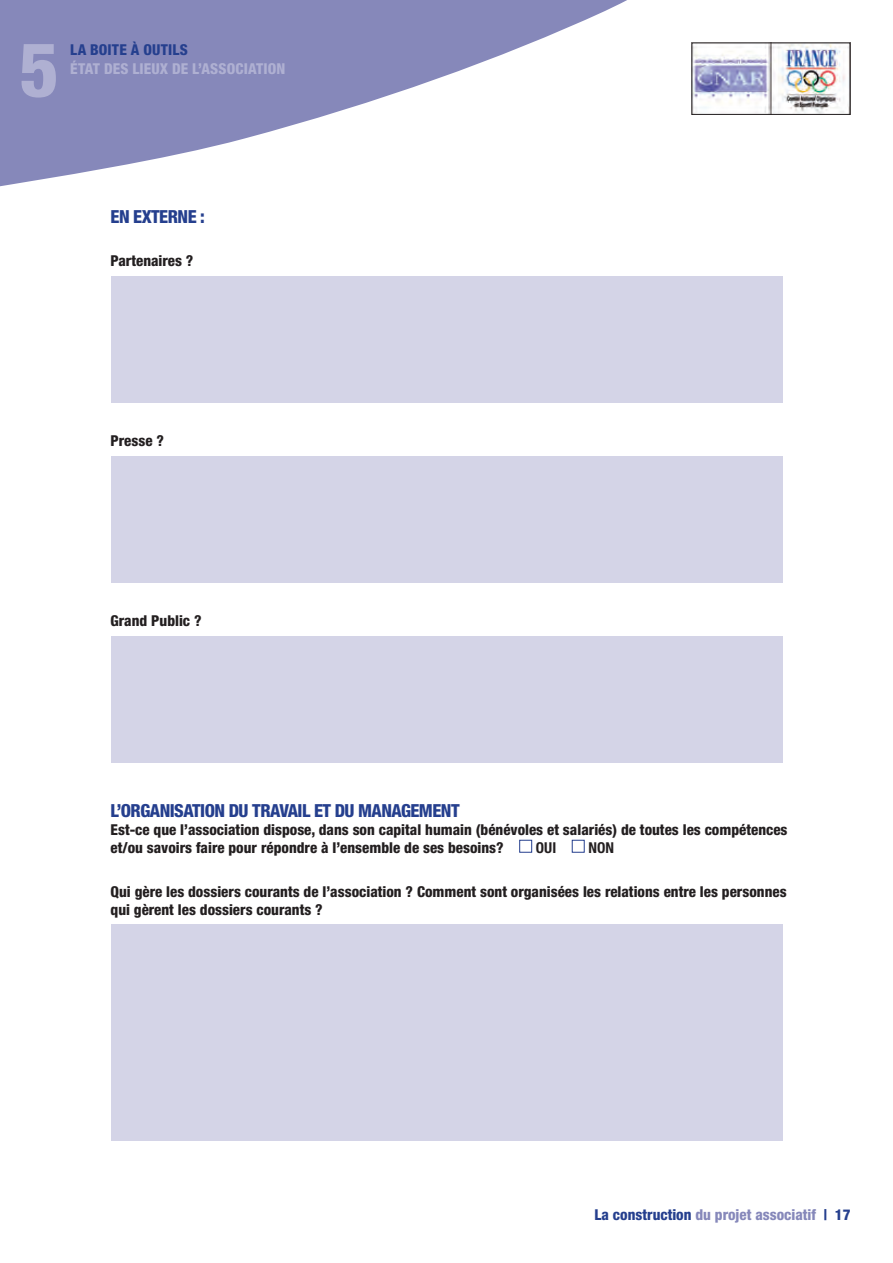
<style>
.page{position:relative;width:893px;height:1263px;background:#fff}
.page>*{position:absolute;margin:0;border:0;box-sizing:border-box;transform-origin:0 0}
.t1{font:800 condensed 75.45px "Helvetica Neue";color:#afb0d2}
.t2{font:800 condensed 18px "Helvetica Neue";letter-spacing:-.03em;color:#253f8e}
.t3{font:800 condensed 15px/18px "Helvetica Neue";color:#231f20}
.t4{font:800 condensed 15px "Helvetica Neue";color:#8688ba}
.t5{font:800 condensed 15px "Helvetica Neue";letter-spacing:.01em;color:#afb0d2}
.t6{font:800 condensed 15px "Helvetica Neue";letter-spacing:.01em;color:#253f8e}
.t7{font:700 condensed 15px "Helvetica Neue";color:#231f20}
.s1{color:#253f8e}
</style>
<div class="page">
<svg style="left:0;top:0;width:627px;height:187px;fill:#8688ba"></svg>
<img style="left:693px;top:45px;width:155px;height:68px">
<div style="left:691px;top:43px;width:159px;height:72px;border:1px solid #231f20"></div>
<div style="left:111px;top:276px;width:671px;height:126px;background:#d4d4e7"></div>
<div style="left:111px;top:456px;width:671px;height:126px;background:#d4d4e7"></div>
<div style="left:111px;top:636px;width:671px;height:126px;background:#d4d4e7"></div>
<div style="left:111px;top:925px;width:671px;height:216px;background:#d4d4e7"></div>
<div style="left:519px;top:840px;width:13px;height:13px;border:1px solid #253f8e"></div>
<div style="left:572px;top:840px;width:13px;height:13px;border:1px solid #253f8e"></div>
<h1 class="t1" style="left:19px;top:23px;width:41px">5</h1>
<p class="t6" style="left:70px;top:40px;width:111px">La boite à outils</p>
<p class="t5" style="left:70px;top:59px;width:217px">état des lieux de l’association</p>
<p class="t2" style="left:111px;top:205px;width:96px">En EXterne :</p>
<p class="t3" style="left:111px;top:251px;width:84px">Partenaires ?</p>
<p class="t3" style="left:111px;top:431px;width:55px">Presse ?</p>
<p class="t3" style="left:111px;top:611px;width:93px">Grand Public ?</p>
<p class="t2" style="left:111px;top:799px;width:351px">L’organisation du travail et du management</p>
<p class="t3" style="left:111px;top:820px;width:678px">Est-ce que l’association dispose, dans son capital humain (bénévoles et salariés) de toutes les compétences et/ou savoirs faire pour répondre à l’ensemble de ses besoins?</p>
<p class="t7" style="left:536px;top:838px;width:8px">OUI</p>
<p class="t7" style="left:588px;top:838px;width:10px">NON</p>
<p class="t3" style="left:111px;top:882px;width:678px">Qui gère les dossiers courants de l’association ? Comment sont organisées les relations entre les personnes qui gèrent les dossiers courants ?</p>
<p class="t4" style="left:595px;top:1206px;width:257px"><span class="s1">La construction</span> du projet associatif <span class="s1">| 17</span></p>
</div>
